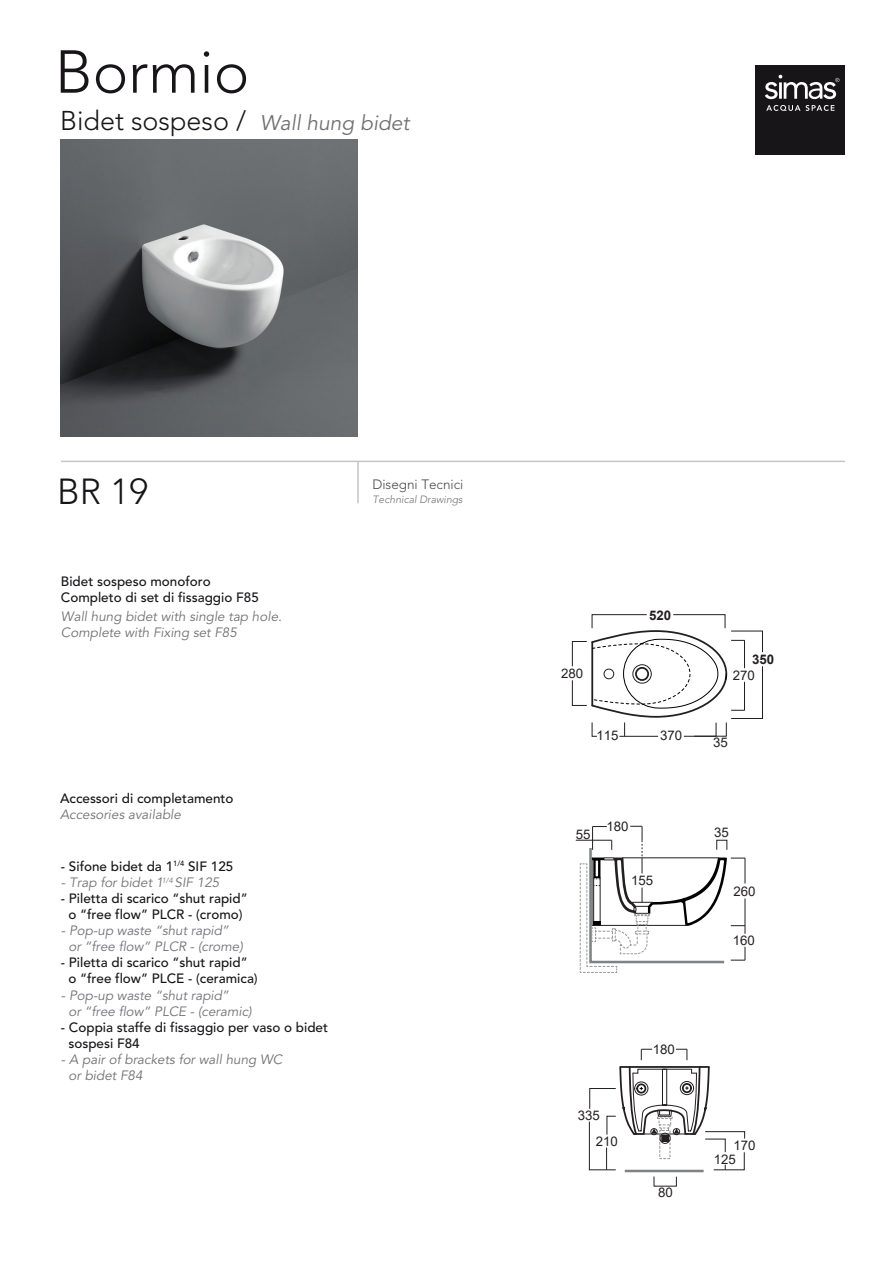
<style>
.page{position:relative;width:893px;height:1263px;background:#fff}
.page>*{position:absolute;margin:0;border:0;box-sizing:border-box;transform-origin:0 0}
.t1{font:300 60px "Avenir";color:#171518}
.t2{font:300 36px "Avenir";color:#171518}
.t3{font:300 27px "Avenir";color:#171518}
.t4{font:500 13.5px/16.2px "Avenir";color:#171417;text-align:center}
.t5{font:italic 13.5px/16.2px "Avenir";color:#707079}
.t6{font:500 13.5px/16.2px "Avenir";color:#171518}
.t7{font:italic 13.5px/16.2px "Avenir";color:#6f7072}
.t8{font:italic 13.5px "Avenir";color:#717274}
.t9{font:italic 13.5px "Avenir";color:#707173}
.t10{font:500 13.5px "Avenir";color:#171418}
.t11{font:300 13.5px "Avenir";color:#49494b}
.t12{font:13.2px/14.1px "Arial";color:#231f20}
.t13{font:700 13.2px "Arial";color:#231f20}
.t14{font:13.05px "Arial";color:#231f20}
.t15{font:italic 300 10.5px "Avenir";color:#707173}
.t16{font:500 7.5px "Avenir";color:#171417}
.t17{font:italic 7.5px "Avenir";color:#717274}
.s1{font-weight:400;font-style:italic;font-size:21px;color:#6f7072}
</style>
<div class="page">
<hr style="left:61px;top:461px;width:784px;height:1px;background:#c5c5c7">
<div style="left:756px;top:65px;width:89px;height:89px;background:#171518"></div>
<svg style="left:765px;top:75px;width:74px;height:24px"></svg>
<svg style="left:766px;top:105px;width:68px;height:6px"></svg>
<hr style="left:357px;top:461px;width:2px;height:42px;background:#c5c5c7">
<img style="left:61px;top:140px;width:297px;height:297px">
<svg style="left:653px;top:614px;width:110px;height:123px"></svg>
<svg style="left:653px;top:839px;width:93px;height:125px"></svg>
<svg style="left:485px;top:460px;width:168px;height:713px"></svg>
<hr style="left:625px;top:1170px;width:79px;height:2px;background:#808285">
<hr style="left:620px;top:1066px;width:89px;height:2px;background:#231f20">
<svg style="left:589px;top:1088px;width:27px;height:21px"></svg>
<svg style="left:589px;top:1116px;width:27px;height:55px"></svg>
<svg style="left:628px;top:1049px;width:117px;height:138px"></svg>
<h1 class="t1" style="left:55px;top:37px;width:196px">Bormio</h1>
<h3 class="t3" style="left:60px;top:105px;width:351px">Bidet sospeso / <span class="s1">Wall hung bidet</span></h3>
<h2 class="t2" style="left:57px;top:471px;width:92px">BR 19</h2>
<p class="t6" style="left:61px;top:574px;width:199px">Bidet sospeso monoforo<br>Completo di set di fissaggio F85</p>
<p class="t9" style="left:61px;top:609px;width:222px">Wall hung bidet with single tap hole.</p>
<p class="t7" style="left:61px;top:625px;width:177px">Complete with Fixing set F85</p>
<p class="t11" style="left:372px;top:476px;width:93px">Disegni Tecnici</p>
<p class="t15" style="left:373px;top:494px;width:92px">Technical Drawings</p>
<p class="t10" style="left:60px;top:790px;width:175px">Accessori di completamento</p>
<p class="t8" style="left:60px;top:807px;width:122px">Accesories available</p>
<p class="t4" style="left:61px;top:858px;width:174px">- Sifone bidet da 1 SIF 125</p>
<p class="t8" style="left:61px;top:874px;width:160px">- Trap for bidet 1 SIF 125</p>
<p class="t16" style="left:173px;top:859px;width:13px">1/4</p>
<p class="t17" style="left:162px;top:876px;width:13px">1/4</p>
<p class="t4" style="left:61px;top:890px;width:188px">- Piletta di scarico “shut rapid” o “free flow” PLCR - (cromo)</p>
<p class="t5" style="left:68px;top:923px;width:176px;text-indent:-7px">- Pop-up waste “shut rapid” or “free flow” PLCR - (crome)</p>
<p class="t4" style="left:68px;top:955px;width:191px;text-align:left;text-indent:-7px">- Piletta di scarico “shut rapid” o “free flow” PLCE - (ceramica)</p>
<p class="t5" style="left:68px;top:987px;width:185px;text-indent:-7px">- Pop-up waste “shut rapid”<br>or “free flow” PLCE - (ceramic)</p>
<p class="t6" style="left:68px;top:1020px;width:261px;text-indent:-7px">- Coppia staffe di fissaggio per vaso o bidet sospesi F84</p>
<p class="t7" style="left:68px;top:1052px;width:215px;text-indent:-7px">- A pair of brackets for wall hung WC or bidet F84</p>
<p class="t14" style="left:561px;top:664px;width:24px">280</p>
<p class="t13" style="left:649px;top:606px;width:24px">520</p>
<p class="t12" style="left:596px;top:729px;width:24px">115</p>
<p class="t12" style="left:660px;top:729px;width:24px">370</p>
<p class="t12" style="left:576px;top:827px;width:16px">55</p>
<p class="t12" style="left:606px;top:819px;width:24px">180</p>
<p class="t12" style="left:631px;top:873px;width:24px">155</p>
<p class="t13" style="left:752px;top:650px;width:24px">350</p>
<p class="t12" style="left:733px;top:668px;width:24px">270</p>
<p class="t12" style="left:713px;top:735px;width:16px">35</p>
<p class="t12" style="left:714px;top:825px;width:16px">35</p>
<p class="t12" style="left:733px;top:884px;width:24px">260</p>
<p class="t12" style="left:733px;top:933px;width:24px">160</p>
<p class="t12" style="left:596px;top:1102px;width:24px;line-height:25.8px;text-indent:-18px">335<br>210</p>
<p class="t12" style="left:653px;top:1043px;width:24px">180</p>
<p class="t12" style="left:658px;top:1185px;width:16px">80</p>
<p class="t12" style="left:714px;top:1138px;width:43px;text-indent:20px">170<br>125</p>
</div>
